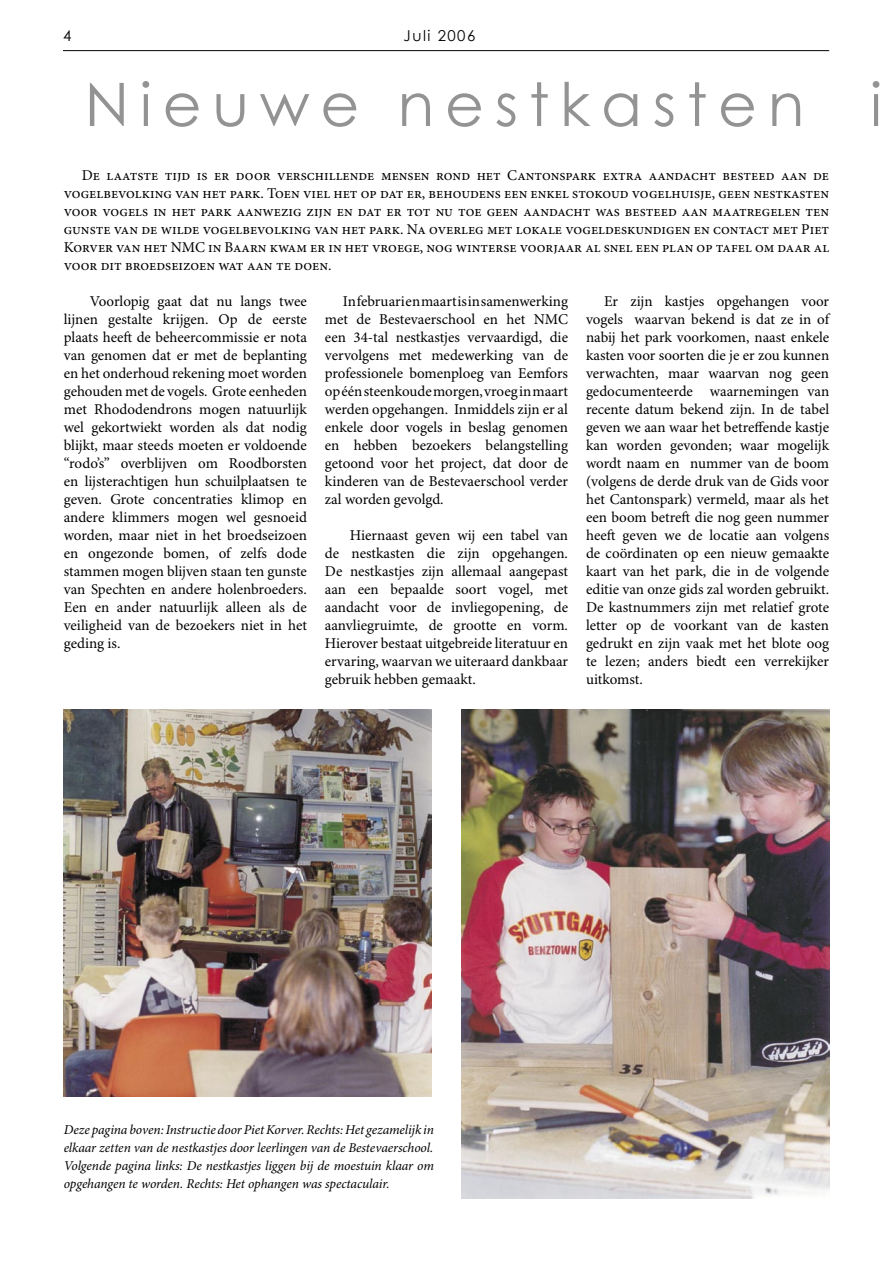
<style>
.page{position:relative;width:893px;height:1263px;background:#fff}
.page>*{position:absolute;margin:0;border:0;box-sizing:border-box;transform-origin:0 0}
.Kop_1{font:60px "Century Gothic";letter-spacing:.18em;color:#939393}
.Standaard{font:15px/18px "Minion Pro";color:#000;text-align:justify}
.Inleidingstekst{font:15px/18px "Minion Pro";color:#000;text-align:justify}
.t1{font:15px "Century Gothic";letter-spacing:.1em;color:#000}
.Ondertitel{font:italic 13.5px/18px "Minion Pro";letter-spacing:-.01em;color:#000}
</style>
<div class="page">
<hr style="left:63px;top:50px;width:766px;height:1px;background:#000">
<img style="left:64px;top:710px;width:368px;height:387px">
<img style="left:461px;top:710px;width:368px;height:489px">
<p class="t1" style="left:63px;top:25px;width:10px">4</p>
<p class="t1" style="left:404px;top:25px;width:73px">Juli 2006</p>
<p class="Kop_1" style="left:85px;top:62px;width:799px">Nieuwe nestkasten i</p>
<p class="Inleidingstekst" style="left:64px;top:167px;width:767px;text-indent:18px">De laatste tijd is er door verschillende mensen rond het Cantonspark extra aandacht besteed aan de vogelbevolking van het park. Toen viel het op dat er, behoudens een enkel stokoud vogelhuisje, geen nestkasten voor vogels in het park aanwezig zijn en dat er tot nu toe geen aandacht was besteed aan maatregelen ten gunste van de wilde vogelbevolking van het park. Na overleg met lokale vogeldeskundigen en contact met Piet Korver van het NMC in Baarn kwam er in het vroege, nog winterse voorjaar al snel een plan op tafel om daar al voor dit broedseizoen wat aan te doen.</p>
<p class="Standaard" style="left:586px;top:293px;width:245px;text-indent:18px">Er zijn kastjes opgehangen voor vogels waarvan bekend is dat ze in of nabij het park voorkomen, naast enkele kasten voor soorten die je er zou kunnen verwachten, maar waarvan nog geen gedocumenteerde waarnemingen van recente datum bekend zijn. In de tabel geven we aan waar het betreffende kastje kan worden gevonden; waar mogelijk wordt naam en nummer van de boom (volgens de derde druk van de Gids voor het Cantonspark) vermeld, maar als het een boom betreft die nog geen nummer heeft geven we de locatie aan volgens de coördinaten op een nieuw gemaakte kaart van het park, die in de volgende editie van onze gids zal worden gebruikt.<br>De kastnummers zijn met relatief grote letter op de voorkant van de kasten gedrukt en zijn vaak met het blote oog te lezen; anders biedt een verrekijker uitkomst.</p>
<p class="Standaard" style="left:64px;top:293px;width:245px;text-indent:26px">Voorlopig gaat dat nu langs twee lijnen gestalte krijgen. Op de eerste plaats heeft de beheercommissie er nota van genomen dat er met de beplanting en het onderhoud rekening moet worden gehouden met de vogels. Grote eenheden met Rhododendrons mogen natuurlijk wel gekortwiekt worden als dat nodig blijkt, maar steeds moeten er voldoende “rodo’s” overblijven om Roodborsten en lijsterachtigen hun schuilplaatsen te geven. Grote concentraties klimop en andere klimmers mogen wel gesnoeid worden, maar niet in het broedseizoen en ongezonde bomen, of zelfs dode stammen mogen blijven staan ten gunste van Spechten en andere holenbroeders.<br>Een en ander natuurlijk alleen als de veiligheid van de bezoekers niet in het geding is.</p>
<p class="Standaard" style="left:325px;top:293px;width:245px;text-indent:18px">In februari en maart is in samenwerking met de Bestevaerschool en het NMC een 34-tal nestkastjes vervaardigd, die vervolgens met medewerking van de professionele bomenploeg van Eemfors op één steenkoude morgen, vroeg in maart werden opgehangen. Inmiddels zijn er al enkele door vogels in beslag genomen en hebben bezoekers belangstelling getoond voor het project, dat door de kinderen van de Bestevaerschool verder zal worden gevolgd.</p>
<p class="Standaard" style="left:325px;top:527px;width:245px;text-indent:25px">Hiernaast geven wij een tabel van de nestkasten die zijn opgehangen.<br>De nestkastjes zijn allemaal aangepast aan een bepaalde soort vogel, met aandacht voor de invliegopening, de aanvliegruimte, de grootte en vorm.<br>Hierover bestaat uitgebreide literatuur en ervaring, waarvan we uiteraard dankbaar gebruik hebben gemaakt.</p>
<p class="Ondertitel" style="left:64px;top:1121px;width:372px">Deze pagina boven: Instructie door Piet Korver. Rechts: Het gezamelijk in elkaar zetten van de nestkastjes door leerlingen van de Bestevaerschool.</p>
<p class="Ondertitel" style="left:64px;top:1157px;width:372px">Volgende pagina links: De nestkastjes liggen bij de moestuin klaar om opgehangen te worden. Rechts: Het ophangen was spectaculair.</p>
</div>
